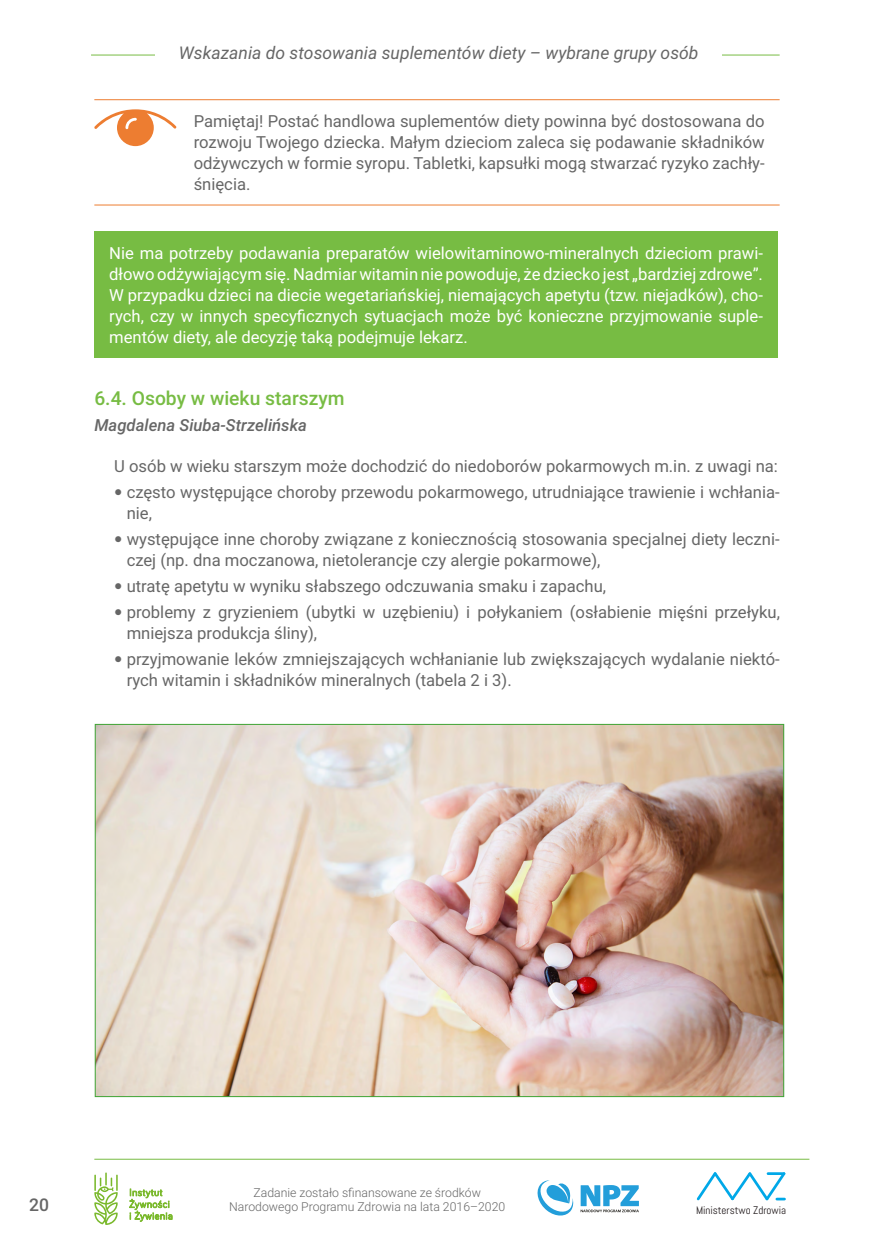
<style>
.page{position:relative;width:874px;height:1241px;background:#fff}
.page>*{position:absolute;margin:0;border:0;box-sizing:border-box;transform-origin:0 0}
.t1{font:500 19.25px "Roboto";color:#77bc43}
.t2{font:italic 17.5px "Roboto";color:#666}
.t3{font:500 17.5px "Roboto";color:#666}
.t4{font:16.62px/21px "Roboto";color:#666}
.t5{font:16.62px/21px "Roboto";color:#fff;text-align:justify}
.t6{font:italic 500 16.62px "Roboto";color:#666}
.t7{font:300 12.25px/14.7px "Roboto";color:#666;text-align:center}
.t8{font:11.03px "Abel";color:#211a1c}
.s1{font-family:"Avenir"}
</style>
<div class="page">
<hr style="left:94px;top:1158px;width:715px;height:1px;background:#77bc43">
<hr style="left:91px;top:55px;width:688px;height:1px;background:#77bc43">
<svg style="left:129px;top:1188px;width:43px;height:34px"></svg>
<svg style="left:94px;top:1172px;width:24px;height:52px"></svg>
<svg style="left:696px;top:1172px;width:90px;height:29px"></svg>
<svg style="left:537px;top:1180px;width:36px;height:35px"></svg>
<svg style="left:580px;top:1185px;width:58px;height:26px"></svg>
<hr style="left:94px;top:99px;width:685px;height:1px;background:#ed7d31">
<hr style="left:94px;top:204px;width:685px;height:1px;background:#ed7d31">
<div style="left:94px;top:231px;width:683px;height:127px;background:#77bc43"></div>
<div style="left:155px;top:38px;width:566px;height:29px;background:#fff"></div>
<svg style="left:94px;top:109px;width:82px;height:37px"></svg>
<img style="left:97px;top:725px;width:684px;height:369px">
<p class="t2" style="left:178px;top:41px;width:521px">Wskazania do stosowania suplementów diety – wybrane grupy osób</p>
<p class="t4" style="left:193px;top:110px;width:572px;text-align:justify">Pamiętaj! Postać handlowa suplementów diety powinna być dostosowana do rozwoju Twojego dziecka. Małym dzieciom zaleca się podawanie składników odżywczych w formie syropu. Tabletki, kapsułki mogą stwarzać ryzyko zachły&shy;śnięcia.</p>
<p class="t5" style="left:109px;top:242px;width:655px">Nie ma potrzeby podawania preparatów wielowitaminowo-mineralnych dzieciom prawi&shy;dłowo odżywiającym się. Nadmiar witamin nie powoduje, że dziecko jest „bardziej zdrowe”.<br>W przypadku dzieci na diecie wegetariańskiej, niemających apetytu (tzw. niejadków), cho&shy;rych, czy w innych specyficznych sytuacjach może być konieczne przyjmowanie suple&shy;mentów diety, ale decyzję taką podejmuje lekarz.</p>
<p class="t1" style="left:94px;top:384px;width:251px">6.4. Osoby w wieku starszym</p>
<p class="t6" style="left:94px;top:413px;width:214px">Magdalena Siuba-Strzelińska</p>
<p class="t4" style="left:114px;top:454px;width:665px">U osób w wieku starszym może dochodzić do niedoborów pokarmowych m.in. z uwagi na:</p>
<p class="t4" style="left:127px;top:480px;width:654px;text-indent:-12px"><span class="s1">•</span> często występujące choroby przewodu pokarmowego, utrudniające trawienie i wchłania&shy;nie,</p>
<p class="t4" style="left:127px;top:527px;width:654px;text-indent:-12px"><span class="s1">•</span> występujące inne choroby związane z koniecznością stosowania specjalnej diety leczni&shy;czej (np. dna moczanowa, nietolerancje czy alergie pokarmowe),</p>
<p class="t4" style="left:114px;top:574px;width:493px"><span class="s1">•</span> utratę apetytu w wyniku słabszego odczuwania smaku i zapachu,</p>
<p class="t4" style="left:127px;top:600px;width:654px;text-indent:-12px"><span class="s1">•</span> problemy z gryzieniem (ubytki w uzębieniu) i połykaniem (osłabienie mięśni przełyku, mniejsza produkcja śliny),</p>
<p class="t4" style="left:127px;top:647px;width:654px;text-indent:-12px"><span class="s1">•</span> przyjmowanie leków zmniejszających wchłanianie lub zwiększających wydalanie niektó&shy;rych witamin i składników mineralnych (tabela 2 i 3).</p>
<p class="t3" style="left:29px;top:1192px;width:21px">20</p>
<p class="t7" style="left:229px;top:1184px;width:277px">Zadanie zostało sfinansowane ze środków<br>Narodowego Programu Zdrowia na lata 2016–2020</p>
<p class="t8" style="left:695px;top:1203px;width:91px">Ministerstwo Zdrowia</p>
</div>
